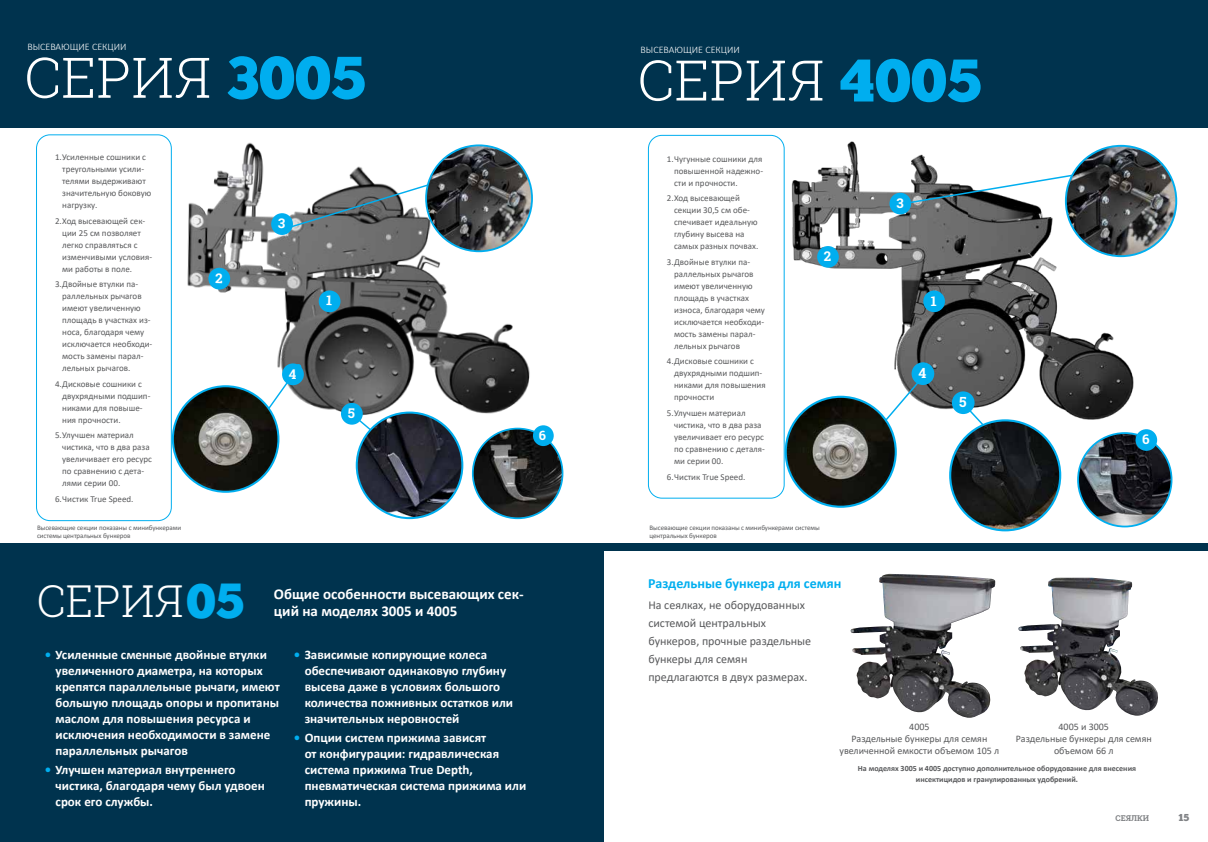
<style>
.page{position:relative;width:1208px;height:842px;background:#fff}
.page>*{position:absolute;margin:0;border:0;box-sizing:border-box;transform-origin:0 0}
.t1{font:300 56px "Roboto Slab";color:#fff}
.t2{font:300 44px "Roboto Slab";color:#fff}
.t3{font:700 15px "Calibri";color:#fff}
.t4{font:700 14px "Calibri";color:#00aeef}
.t5{font:700 14px "Roboto Slab";color:#fff}
.t6{font:700 13.4px "Roboto Slab";color:#fff}
.t7{font:700 13px/16px "Calibri";color:#fff}
.t8{font:700 12.8px "Roboto Slab";color:#fff}
.t9{font:12px/18px "Calibri";color:#58595b}
.t10{font:10px/12px "Calibri";color:#58595b;text-align:center}
.t11{font:300 10px "Calibri";color:#fff}
.t12{font:10px "Chunk Five Ex";color:#808285}
.t13{font:9px/12px "Calibri";color:#58595b}
.t14{font:700 8px/11px "Calibri";color:#58595b;text-align:center}
.t15{font:700 8px "Roboto Slab";color:#808285}
.t16{font:7px/8px "Calibri";letter-spacing:-.01em;color:#58595b}
.s1{font-family:"Chunk Five Ex";font-weight:400;font-size:60px;color:#00aeef}
.s2{font-family:"Chunk Five Ex";font-weight:400;font-size:49px;color:#00aeef}
.s3{color:#00aeef}
</style>
<div class="page">
<div style="left:0;top:543px;width:604px;height:299px;background:#00334e"></div>
<img style="left:1018px;top:578px;width:140px;height:138px">
<img style="left:850px;top:575px;width:145px;height:143px">
<div style="left:0;top:0;width:1207px;height:127px;background:#00334e"></div>
<div style="left:0;top:543px;width:1207px;height:7px;background:#00334e"></div>
<div style="left:648px;top:135px;width:136px;height:364px;border:1px solid #00aeef;border-radius:14px"></div>
<div style="left:36px;top:134px;width:136px;height:387px;border:1px solid #00aeef;border-radius:14px"></div>
<img style="left:174px;top:142px;width:380px;height:303px">
<div style="left:318px;top:290px;width:23px;height:22px;background:#00aeef;border-radius:50%"></div>
<div style="left:208px;top:268px;width:22px;height:22px;background:#00aeef;border-radius:50%"></div>
<div style="left:271px;top:213px;width:22px;height:22px;background:#00aeef;border-radius:50%"></div>
<svg style="left:350px;top:412px;width:52px;height:46px"></svg>
<svg style="left:231px;top:364px;width:70px;height:97px"></svg>
<div style="left:282px;top:363px;width:22px;height:22px;background:#00aeef;border-radius:50%"></div>
<img style="left:173px;top:386px;width:105px;height:106px;border-radius:53px">
<div style="left:172px;top:385px;width:107px;height:108px;border:2px solid #00aeef;border-radius:50%"></div>
<img style="left:357px;top:413px;width:105px;height:105px;border-radius:53px">
<div style="left:356px;top:412px;width:107px;height:107px;border:2px solid #00aeef;border-radius:50%"></div>
<div style="left:341px;top:403px;width:22px;height:22px;background:#00aeef;border-radius:50%"></div>
<img style="left:426px;top:145px;width:106px;height:106px;border-radius:53px">
<img style="left:473px;top:429px;width:89px;height:89px;border-radius:45px">
<div style="left:472px;top:428px;width:91px;height:91px;border:2px solid #00aeef;border-radius:50%"></div>
<div style="left:533px;top:425px;width:20px;height:21px;background:#00aeef;border-radius:50%"></div>
<img style="left:790px;top:141px;width:345px;height:291px">
<div style="left:923px;top:290px;width:21px;height:22px;background:#00aeef;border-radius:50%"></div>
<div style="left:817px;top:246px;width:21px;height:22px;background:#00aeef;border-radius:50%"></div>
<div style="left:889px;top:193px;width:22px;height:21px;background:#00aeef;border-radius:50%"></div>
<img style="left:1077px;top:433px;width:94px;height:93px;border-radius:47px">
<div style="left:1077px;top:432px;width:95px;height:95px;border:2px solid #00aeef;border-radius:50%"></div>
<div style="left:1135px;top:429px;width:21px;height:22px;background:#00aeef;border-radius:50%"></div>
<svg style="left:845px;top:373px;width:81px;height:94px"></svg>
<div style="left:911px;top:362px;width:23px;height:23px;background:#00aeef;border-radius:50%"></div>
<img style="left:785px;top:397px;width:110px;height:110px;border-radius:55px">
<div style="left:784px;top:396px;width:112px;height:112px;border:2px solid #00aeef;border-radius:50%"></div>
<svg style="left:957px;top:397px;width:52px;height:50px"></svg>
<div style="left:951px;top:391px;width:23px;height:23px;background:#00aeef;border-radius:50%"></div>
<img style="left:950px;top:420px;width:110px;height:110px;border-radius:55px">
<div style="left:949px;top:419px;width:112px;height:112px;border:2px solid #00aeef;border-radius:50%"></div>
<svg style="left:906px;top:167px;width:170px;height:38px"></svg>
<img style="left:1065px;top:146px;width:111px;height:110px;border-radius:55px">
<div style="left:1064px;top:145px;width:113px;height:112px;border:2px solid #00aeef;border-radius:50%"></div>
<svg style="left:278px;top:179px;width:161px;height:52px"></svg>
<p class="t11" style="left:27px;top:40px;width:101px">ВЫСЕВАЮЩИЕ СЕКЦИИ</p>
<h1 class="t1" style="left:24px;top:39px;width:343px">СЕРИЯ <span class="s1">3005</span></h1>
<p class="t13" style="left:62px;top:151px;width:91px;text-indent:-7px">1.Усиленные сошники с треугольными усили&shy;телями выдерживают значительную боковую нагрузку.</p>
<p class="t13" style="left:62px;top:214px;width:91px;text-indent:-7px">2.Ход высевающей сек&shy;ции 25 см позволяет легко справляться с изменчивыми условия&shy;ми работы в поле.</p>
<p class="t13" style="left:62px;top:278px;width:92px;text-indent:-7px">3.Двойные втулки па&shy;раллельных рычагов имеют увеличенную площадь в участках из&shy;носа, благодаря чему исключается необходи&shy;мость замены парал&shy;лельных рычагов.</p>
<p class="t13" style="left:62px;top:378px;width:90px;text-indent:-7px">4.Дисковые сошники с двухрядными подшип&shy;никами для повыше&shy;ния прочности.</p>
<p class="t13" style="left:62px;top:429px;width:91px;text-indent:-7px">5.Улучшен материал чистика, что в два раза увеличивает его ресурс по сравнению с дета&shy;лями серии 00.</p>
<p class="t13" style="left:55px;top:493px;width:80px">6.Чистик True Speed.</p>
<p class="t16" style="left:37px;top:523px;width:146px">Высевающие секции показаны с минибункерами системы центральных бункеров</p>
<h3 class="t6" style="left:289px;top:364px;width:9px">4</h3>
<h3 class="t6" style="left:348px;top:404px;width:9px">5</h3>
<h3 class="t8" style="left:539px;top:426px;width:9px">6</h3>
<h2 class="t2" style="left:37px;top:570px;width:208px">СЕРИЯ<span class="s2">05</span></h2>
<h3 class="t3" style="left:274px;top:583px;width:251px">Общие особенности высевающих сек-</h3>
<h3 class="t3" style="left:274px;top:600px;width:185px">ций на моделях 3005 и 4005</h3>
<h3 class="t7" style="left:56px;top:646px;width:226px;text-indent:-11px"><span class="s3">•</span> Усиленные сменные двойные втулки увеличенного диаметра, на которых крепятся параллельные рычаги, имеют большую площадь опоры и пропитаны маслом для повышения ресурса и исключения необходимости в замене параллельных рычагов</h3>
<h3 class="t7" style="left:56px;top:762px;width:211px;text-indent:-11px"><span class="s3">•</span> Улучшен материал внутреннего чистика, благодаря чему был удвоен срок его службы.</h3>
<h3 class="t7" style="left:304px;top:646px;width:210px;text-indent:-11px"><span class="s3">•</span> Зависимые копирующие колеса обеспечивают одинаковую глубину высева даже в условиях большого количества пожнивных остатков или значительных неровностей</h3>
<h3 class="t7" style="left:304px;top:730px;width:223px;text-indent:-11px"><span class="s3">•</span> Опции систем прижима зависят<br>от конфигурации: гидравлическая система прижима True Depth, пневматическая система прижима или пружины.</h3>
<p class="t11" style="left:640px;top:43px;width:101px">ВЫСЕВАЮЩИЕ СЕКЦИИ</p>
<h1 class="t1" style="left:637px;top:42px;width:345px">СЕРИЯ <span class="s1">4005</span></h1>
<p class="t13" style="left:674px;top:152px;width:90px;text-align:justify;text-indent:-7px">1.Чугунные сошники для повышенной надежно&shy;сти и прочности.</p>
<p class="t13" style="left:674px;top:192px;width:86px;text-indent:-7px">2.Ход высевающей секции 30,5 см обе&shy;спечивает идеальную глубину высева на самых разных почвах.</p>
<p class="t13" style="left:674px;top:256px;width:92px;text-indent:-7px">3.Двойные втулки па&shy;раллельных рычагов имеют увеличенную площадь в участках износа, благодаря чему исключается необходи&shy;мость замены парал&shy;лельных рычагов</p>
<p class="t13" style="left:674px;top:355px;width:93px;text-indent:-7px">4.Дисковые сошники с двухрядными подшип&shy;никами для повышения прочности</p>
<p class="t13" style="left:674px;top:407px;width:92px;text-indent:-7px">5.Улучшен материал чистика, что в два раза увеличивает его ресурс по сравнению с деталя&shy;ми серии 00.</p>
<p class="t13" style="left:667px;top:470px;width:80px">6.Чистик True Speed.</p>
<h3 class="t6" style="left:823px;top:247px;width:9px">2</h3>
<p class="t16" style="left:649px;top:524px;width:172px">Высевающие секции показаны с минибункерами системы центральных бункеров</p>
<h3 class="t4" style="left:648px;top:574px;width:195px">Раздельные бункера для семян</h3>
<h3 class="t9" style="left:648px;top:596px;width:164px">На сеялках, не оборудованных системой центральных бункеров, прочные раздельные бункеры для семян предлагаются в двух размерах.</h3>
<h3 class="t6" style="left:896px;top:194px;width:9px">3</h3>
<h3 class="t6" style="left:930px;top:291px;width:7px">1</h3>
<h3 class="t5" style="left:918px;top:363px;width:9px">4</h3>
<h3 class="t5" style="left:959px;top:392px;width:9px">5</h3>
<h3 class="t6" style="left:1142px;top:430px;width:9px">6</h3>
<p class="t10" style="left:839px;top:721px;width:161px">4005<br>Раздельные бункеры для семян увеличенной емкости объемом 105 л</p>
<p class="t14" style="left:857px;top:763px;width:280px">На моделях 3005 и 4005 доступно дополнительное оборудование для внесения инсектицидов и гранулированных удобрений.</p>
<p class="t10" style="left:1015px;top:721px;width:137px">4005 и 3005<br>Раздельные бункеры для семян объемом 66 л</p>
<p class="t15" style="left:1115px;top:813px;width:35px">СЕЯЛКИ</p>
<p class="t12" style="left:1178px;top:810px;width:12px">15</p>
</div>
